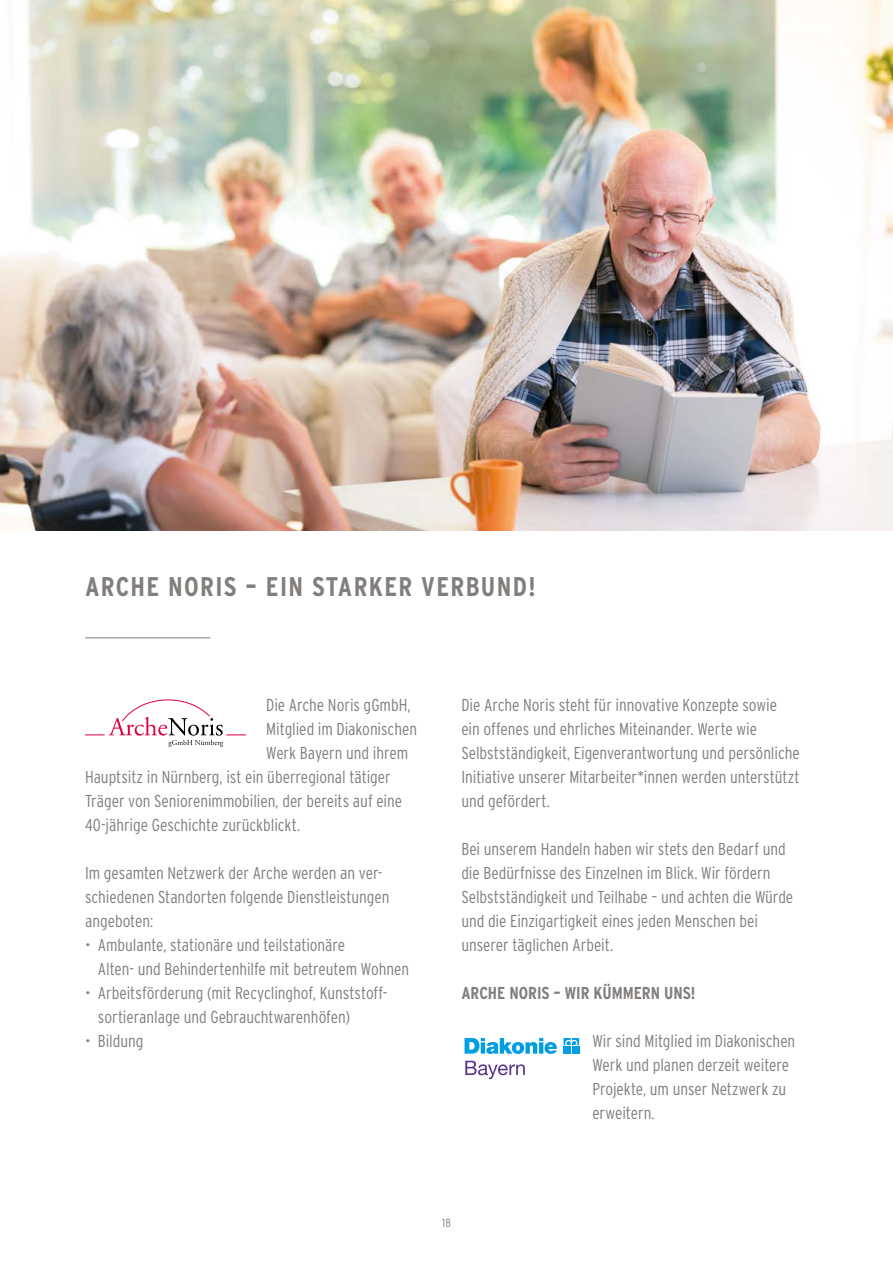
<style>
.page{position:relative;width:893px;height:1263px;background:#fff}
.page>*{position:absolute;margin:0;border:0;box-sizing:border-box;transform-origin:0 0}
.t1{font:700 condensed 27px "Interstate";letter-spacing:.05em;color:#827e7c}
.t2{font:300 17.25px/24px "Interstate Condensed";letter-spacing:-.005em;color:#827e7c}
.t3{font:700 condensed 17.25px "Interstate";color:#827e7c}
.t4{font:300 12px "Interstate Condensed";color:#827e7c}
</style>
<div class="page">
<img style="left:0;top:0;width:893px;height:531px">
<svg style="left:465px;top:1038px;width:92px;height:16px"></svg>
<svg style="left:564px;top:1038px;width:15px;height:7px"></svg>
<div style="left:564px;top:1046px;width:7px;height:8px;background:#009ee3"></div>
<div style="left:572px;top:1046px;width:7px;height:8px;background:#009ee3"></div>
<svg style="left:465px;top:1061px;width:60px;height:18px"></svg>
<svg style="left:85px;top:699px;width:161px;height:48px"></svg>
<hr style="left:85px;top:637px;width:125px;height:1px;background:#827e7c">
<h1 class="t1" style="left:85px;top:572px;width:452px">ARCHE NORIS – EIN STARKER VERBUND!</h1>
<p class="t2" style="left:266px;top:693px;width:146px">Die Arche Noris gGmbH,</p>
<p class="t2" style="left:266px;top:717px;width:152px">Mitglied im Diakonischen</p>
<p class="t2" style="left:266px;top:741px;width:144px">Werk Bayern und ihrem</p>
<p class="t2" style="left:85px;top:765px;width:307px">Hauptsitz in Nürnberg, ist ein über regional tätiger</p>
<p class="t2" style="left:85px;top:789px;width:319px">Träger von Seniorenimmobilien, der bereits auf eine</p>
<p class="t2" style="left:85px;top:813px;width:217px">40-jährige Geschichte zurückblickt.</p>
<p class="t2" style="left:85px;top:861px;width:306px">Im gesamten Netzwerk der Arche werden an ver&shy;schiedenen Standorten folgende Dienstleistungen angeboten:</p>
<p class="t2" style="left:98px;top:933px;width:313px;text-indent:-13px">• Ambulante, stationäre und teilstationäre<br>Alten- und Behindertenhilfe mit betreutem Wohnen</p>
<p class="t2" style="left:98px;top:981px;width:291px;text-indent:-13px">• Arbeitsförderung (mit Recyclinghof, Kunststoff&shy;sortieranlage und Gebrauchtwarenhöfen)</p>
<p class="t2" style="left:85px;top:1029px;width:60px">• Bildung</p>
<p class="t2" style="left:461px;top:693px;width:340px">Die Arche Noris steht für innovative Konzepte sowie ein offenes und ehrliches Miteinander. Werte wie Selbstständigkeit, Eigenverantwortung und persönliche Initiative unserer Mitarbeiter*innen werden unterstützt und gefördert.</p>
<p class="t2" style="left:461px;top:837px;width:333px">Bei unserem Handeln haben wir stets den Bedarf und die Bedürfnisse des Einzelnen im Blick. Wir fördern Selbstständigkeit und Teilhabe – und achten die Würde und die Einzigartigkeit eines jeden Menschen bei unserer täglichen Arbeit.</p>
<p class="t3" style="left:461px;top:984px;width:236px">ARCHE NORIS – WIR KÜMMERN UNS!</p>
<p class="t2" style="left:592px;top:1029px;width:204px">Wir sind Mitglied im Diakonischen<br>Werk und planen derzeit weitere<br>Projekte, um unser Netzwerk zu erweitern.</p>
<p class="t4" style="left:442px;top:1217px;width:10px">18</p>
</div>
